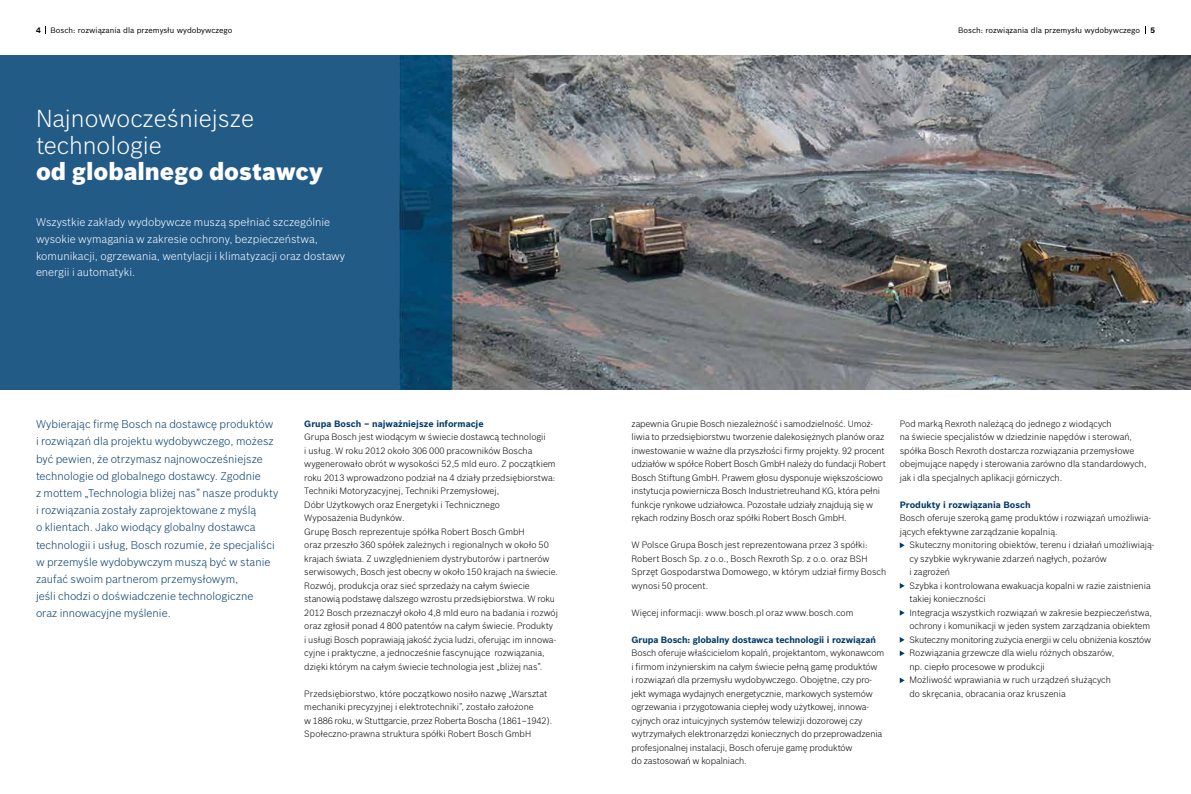
<style>
.page{position:relative;width:1191px;height:794px;background:#fff}
.page>*{position:absolute;margin:0;border:0;box-sizing:border-box;transform-origin:0 0}
.t1{font:300 24px/26.8px "Bosch Sans East";color:#fff}
.t2{font:900 24px "Bosch Sans East";color:#fff}
.t3{font:300 11px/17.2px "Bosch Sans East";color:#003b6a}
.t4{font:300 11px/16.8px "Bosch Sans East";color:#fff}
.t5{font:300 9px/13.5px "Bosch Sans East";color:#000}
.t6{font:700 9px "Bosch Sans East";color:#003b6a}
.t7{font:7.7px "Bosch Sans East";color:#000}
.t8{font:700 7.7px "Bosch Sans East";color:#000}
</style>
<div class="page">
<img style="left:399px;top:55px;width:792px;height:334px">
<div style="left:0;top:55px;width:399px;height:334px;background:#235b87"></div>
<svg style="left:899px;top:542px;width:5px;height:6px"></svg>
<svg style="left:899px;top:583px;width:5px;height:5px"></svg>
<svg style="left:899px;top:610px;width:5px;height:5px"></svg>
<svg style="left:899px;top:637px;width:5px;height:5px"></svg>
<svg style="left:899px;top:650px;width:5px;height:6px"></svg>
<svg style="left:899px;top:677px;width:5px;height:6px"></svg>
<p class="t8" style="left:36px;top:25px;width:6px">4</p>
<p class="t7" style="left:51px;top:25px;width:184px">Bosch: rozwiązania dla przemysłu wydobywczego</p>
<p class="t7" style="left:958px;top:25px;width:184px">Bosch: rozwiązania dla przemysłu wydobywczego</p>
<p class="t8" style="left:1150px;top:25px;width:6px">5</p>
<h1 class="t1" style="left:36px;top:104px;width:220px">Najnowocześniejsze technologie</h1>
<h1 class="t2" style="left:36px;top:157px;width:288px">od globalnego dostawcy</h1>
<p class="t4" style="left:36px;top:213px;width:311px">Wszystkie zakłady wydobywcze muszą spełniać szczególnie wysokie wymagania w zakresie ochrony, bezpieczeństwa, komunikacji, ogrzewania, wentylacji i klimatyzacji oraz dostawy energii i automatyki.</p>
<p class="t6" style="left:304px;top:417px;width:181px">Grupa Bosch – najważniejsze informacje</p>
<p class="t5" style="left:304px;top:430px;width:255px">Grupa Bosch jest wiodącym w świecie dostawcą technologii<br>i usług. W roku 2012 około 306 000 pracowników Boscha wygenerowało obrót w wysokości 52,5 mld euro. Z początkiem roku 2013 wprowadzono podział na 4 działy przedsiębiorstwa:<br>Techniki Motoryzacyjnej, Techniki Przemysłowej,<br>Dóbr Użytkowych oraz Energetyki i Technicznego<br>Wyposażenia Budynków.<br>Grupę Bosch reprezentuje spółka Robert Bosch GmbH<br>oraz przeszło 360 spółek zależnych i regionalnych w około 50 krajach świata. Z uwzględnieniem dystrybutorów i partnerów serwisowych, Bosch jest obecny w około 150 krajach na świecie.<br>Rozwój, produkcja oraz sieć sprzedaży na całym świecie stanowią podstawę dalszego wzrostu przedsiębiorstwa. W roku 2012 Bosch przeznaczył około 4,8 mld euro na badania i rozwój oraz zgłosił ponad 4 800 patentów na całym świecie. Produkty<br>i usługi Bosch poprawiają jakość życia ludzi, oferując im innowa&shy;cyjne i praktyczne, a jednocześnie fascynujące rozwiązania, dzięki którym na całym świecie technologia jest „bliżej nas”.</p>
<p class="t5" style="left:304px;top:686px;width:250px">Przedsiębiorstwo, które początkowo nosiło nazwę „Warsztat mechaniki precyzyjnej i elektrotechniki”, zostało założone<br>w 1886 roku, w Stuttgarcie, przez Roberta Boscha (1861–1942).<br>Społeczno-prawna struktura spółki Robert Bosch GmbH</p>
<p class="t3" style="left:36px;top:415px;width:244px">Wybierając firmę Bosch na dostawcę produktów i rozwiązań dla projektu wydobywczego, możesz być pewien, że otrzymasz najnowocześniejsze technologie od globalnego dostawcy. Zgodnie<br>z mottem „Technologia bliżej nas” nasze produkty i rozwiązania zostały zaprojektowane z myślą<br>o klientach. Jako wiodący globalny dostawca technologii i usług, Bosch rozumie, że specjaliści w przemyśle wydobywczym muszą być w stanie zaufać swoim partnerom przemysłowym,<br>jeśli chodzi o doświadczenie technologiczne<br>oraz innowacyjne myślenie.</p>
<p class="t5" style="left:631px;top:416px;width:256px">zapewnia Grupie Bosch niezależność i samodzielność. Umoż&shy;liwia to przedsiębiorstwu tworzenie dalekosiężnych planów oraz inwestowanie w ważne dla przyszłości firmy projekty. 92 procent udziałów w spółce Robert Bosch GmbH należy do fundacji Robert Bosch Stiftung GmbH. Prawem głosu dysponuje większościowo instytucja powiernicza Bosch Industrietreuhand KG, która pełni funkcje rynkowe udziałowca. Pozostałe udziały znajdują się w rękach rodziny Bosch oraz spółki Robert Bosch GmbH.</p>
<p class="t5" style="left:631px;top:538px;width:256px">W Polsce Grupa Bosch jest reprezentowana przez 3 spółki:<br>Robert Bosch Sp. z o.o., Bosch Rexroth Sp. z o.o. oraz BSH Sprzęt Gospodarstwa Domowego, w którym udział firmy Bosch wynosi 50 procent.</p>
<p class="t5" style="left:631px;top:605px;width:223px">Więcej informacji: www.bosch.pl oraz www.bosch.com</p>
<p class="t6" style="left:631px;top:633px;width:246px">Grupa Bosch: globalny dostawca technologii i rozwiązań</p>
<p class="t5" style="left:631px;top:646px;width:254px">Bosch oferuje właścicielom kopalń, projektantom, wykonawcom i firmom inżynierskim na całym świecie pełną gamę produktów<br>i rozwiązań dla przemysłu wydobywczego. Obojętne, czy pro&shy;jekt wymaga wydajnych energetycznie, markowych systemów ogrzewania i przygotowania ciepłej wody użytkowej, innowa&shy;cyjnych oraz intuicyjnych systemów telewizji dozorowej czy wytrzymałych elektronarzędzi koniecznych do przeprowadzenia profesjonalnej instalacji, Bosch oferuje gamę produktów<br>do zastosowań w kopalniach.</p>
<p class="t5" style="left:899px;top:416px;width:248px">Pod marką Rexroth należącą do jednego z wiodących<br>na świecie specjalistów w dziedzinie napędów i sterowań, spółka Bosch Rexroth dostarcza rozwiązania przemysłowe obejmujące napędy i sterowania zarówno dla standardowych, jak i dla specjalnych aplikacji górniczych.</p>
<p class="t6" style="left:899px;top:498px;width:132px">Produkty i rozwiązania Bosch</p>
<p class="t5" style="left:899px;top:511px;width:253px">Bosch oferuje szeroką gamę produktów i rozwiązań umożliwia&shy;jących efektywne zarządzanie kopalnią.</p>
<p class="t5" style="left:909px;top:538px;width:246px">Skuteczny monitoring obiektów, terenu i działań umożliwiają&shy;cy szybkie wykrywanie zdarzeń nagłych, pożarów<br>i zagrożeń<br>Szybka i kontrolowana ewakuacja kopalni w razie zaistnienia takiej konieczności<br>Integracja wszystkich rozwiązań w zakresie bezpieczeństwa, ochrony i komunikacji w jeden system zarządzania obiektem Skuteczny monitoring zużycia energii w celu obniżenia kosztów Rozwiązania grzewcze dla wielu różnych obszarów,<br>np. ciepło procesowe w produkcji<br>Możliwość wprawiania w ruch urządzeń służących<br>do skręcania, obracania oraz kruszenia</p>
</div>
